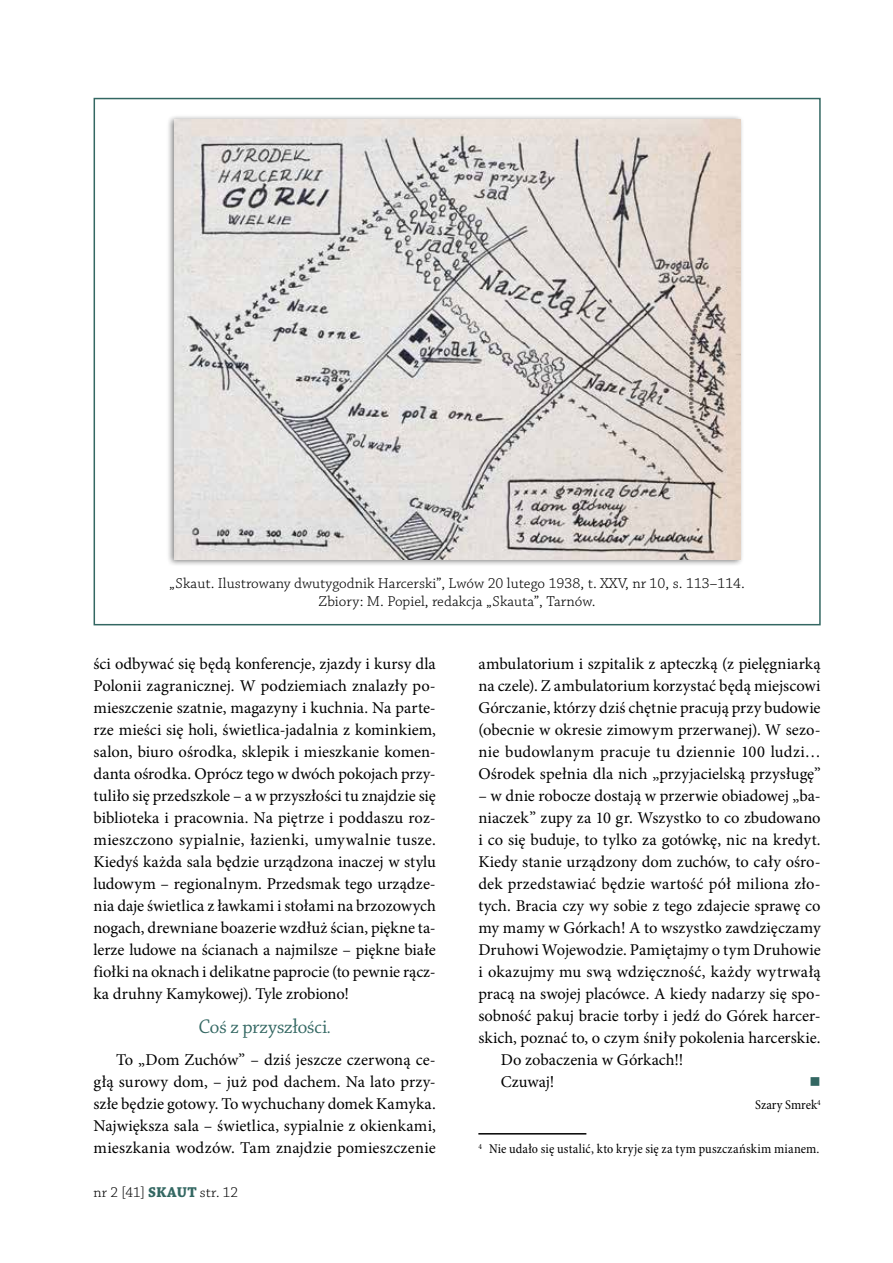
<style>
.page{position:relative;width:893px;height:1263px;background:#fff}
.page>*{position:absolute;margin:0;border:0;box-sizing:border-box;transform-origin:0 0}
.t1{font:21px "Chaparral Pro Disp";color:#336762}
.t2{font:16.5px/22px "Minion Pro";color:#000;text-align:justify}
.t3{font:15px/18px "Chaparral Pro Light Capt";color:#000;text-align:center}
.t4{font:300 15px "Chaparral Pro";letter-spacing:.01em;color:#000}
.t5{font:15px "Open Symbol";color:#336762}
.t6{font:condensed 13.5px "Minion Pro";letter-spacing:.005em;color:#000}
.s1{font-weight:700;color:#336762}
</style>
<div class="page">
<hr style="left:478px;top:1133px;width:108px;height:1px;background:#000">
<div style="left:166px;top:115px;width:579px;height:452px;background:#000;opacity:.5"></div>
<img style="left:174px;top:120px;width:566px;height:439px">
<p class="t3" style="left:169px;top:575px;width:577px">„Skaut. Ilustrowany dwutygodnik Harcerski”, Lwów 20 lutego 1938, t. XXV, nr 10, s. 113–114.<br>Zbiory: M. Popiel, redakcja „Skauta”, Tarnów.</p>
<p class="t2" style="left:94px;top:653px;width:344px">ści odbywać się będą konferencje, zjazdy i kursy dla Polonii zagranicznej. W podziemiach znalazły po&shy;mieszczenie szatnie, magazyny i kuchnia. Na parte&shy;rze mieści się holi, świetlica-jadalnia z kominkiem, salon, biuro ośrodka, sklepik i mieszkanie komen&shy;danta ośrodka. Oprócz tego w dwóch pokojach przy&shy;tuliło się przedszkole – a w przyszłości tu znajdzie się biblioteka i pracownia. Na piętrze i poddaszu roz&shy;mieszczono sypialnie, łazienki, umywalnie tusze.<br>Kiedyś każda sala będzie urządzona inaczej w stylu ludowym – regionalnym. Przedsmak tego urządze&shy;nia daje świetlica z ławkami i stołami na brzozowych nogach, drewniane boazerie wzdłuż ścian, piękne ta&shy;lerze ludowe na ścianach a najmilsze – piękne białe fiołki na oknach i delikatne paprocie (to pewnie rącz&shy;ka druhny Kamykowej). Tyle zrobiono!</p>
<p class="t1" style="left:199px;top:1015px;width:133px">Coś z przyszłości.</p>
<p class="t2" style="left:94px;top:1049px;width:344px;text-indent:22px">To „Dom Zuchów” – dziś jeszcze czerwoną ce&shy;głą surowy dom, – już pod dachem. Na lato przy&shy;szłe będzie gotowy. To wychuchany domek Kamyka.<br>Największa sala – świetlica, sypialnie z okienkami, mieszkania wodzów. Tam znajdzie pomieszczenie</p>
<p class="t4" style="left:94px;top:1184px;width:146px">nr 2 [41] <span class="s1">SKAUT</span> str. 12</p>
<p class="t2" style="left:478px;top:653px;width:344px">ambulatorium i szpitalik z apteczką (z pielęgniarką na czele). Z ambulatorium korzystać będą miejscowi Górczanie, którzy dziś chętnie pracują przy budowie (obecnie w okresie zimowym przerwanej). W sezo&shy;nie budowlanym pracuje tu dziennie 100 ludzi… Ośrodek spełnia dla nich „przyjacielską przysługę”</p>
<p class="t2" style="left:478px;top:785px;width:344px">– w dnie robocze dostają w przerwie obiadowej „ba-</p>
<p class="t2" style="left:478px;top:807px;width:344px">niaczek” zupy za 10 gr. Wszystko to co zbudowano</p>
<p class="t2" style="left:478px;top:829px;width:344px">i co się buduje, to tylko za gotówkę, nic na kredyt.</p>
<p class="t2" style="left:478px;top:851px;width:344px">Kiedy stanie urządzony dom zuchów, to cały ośro-</p>
<p class="t2" style="left:478px;top:873px;width:344px">dek przedstawiać będzie wartość pół miliona zło-</p>
<p class="t2" style="left:478px;top:895px;width:344px">tych. Bracia czy wy sobie z tego zdajecie sprawę co</p>
<p class="t2" style="left:478px;top:917px;width:344px">my mamy w Górkach! A to wszystko zawdzięczamy</p>
<p class="t2" style="left:478px;top:939px;width:344px">Druhowi Wojewodzie. Pamiętajmy o tym Druhowie</p>
<p class="t2" style="left:478px;top:961px;width:344px">i okazujmy mu swą wdzięczność, każdy wytrwałą</p>
<p class="t2" style="left:478px;top:983px;width:344px">pracą na swojej placówce. A kiedy nadarzy się spo-</p>
<p class="t2" style="left:478px;top:1005px;width:344px">sobność pakuj bracie torby i jedź do Górek harcer-</p>
<p class="t2" style="left:478px;top:1027px;width:344px">skich, poznać to, o czym śniły pokolenia harcerskie.</p>
<p class="t2" style="left:501px;top:1049px;width:184px">Do zobaczenia w Górkach!!</p>
<p class="t2" style="left:501px;top:1071px;width:55px">Czuwaj!</p>
<p class="t5" style="left:809px;top:1073px;width:13px">■</p>
<p class="t6" style="left:755px;top:1097px;width:67px">Szary Smrek<sup>4</sup></p>
<p class="t6" style="left:478px;top:1141px;width:343px"><sup>4</sup> Nie udało się ustalić, kto kryje się za tym puszczańskim mianem.</p>
</div>
